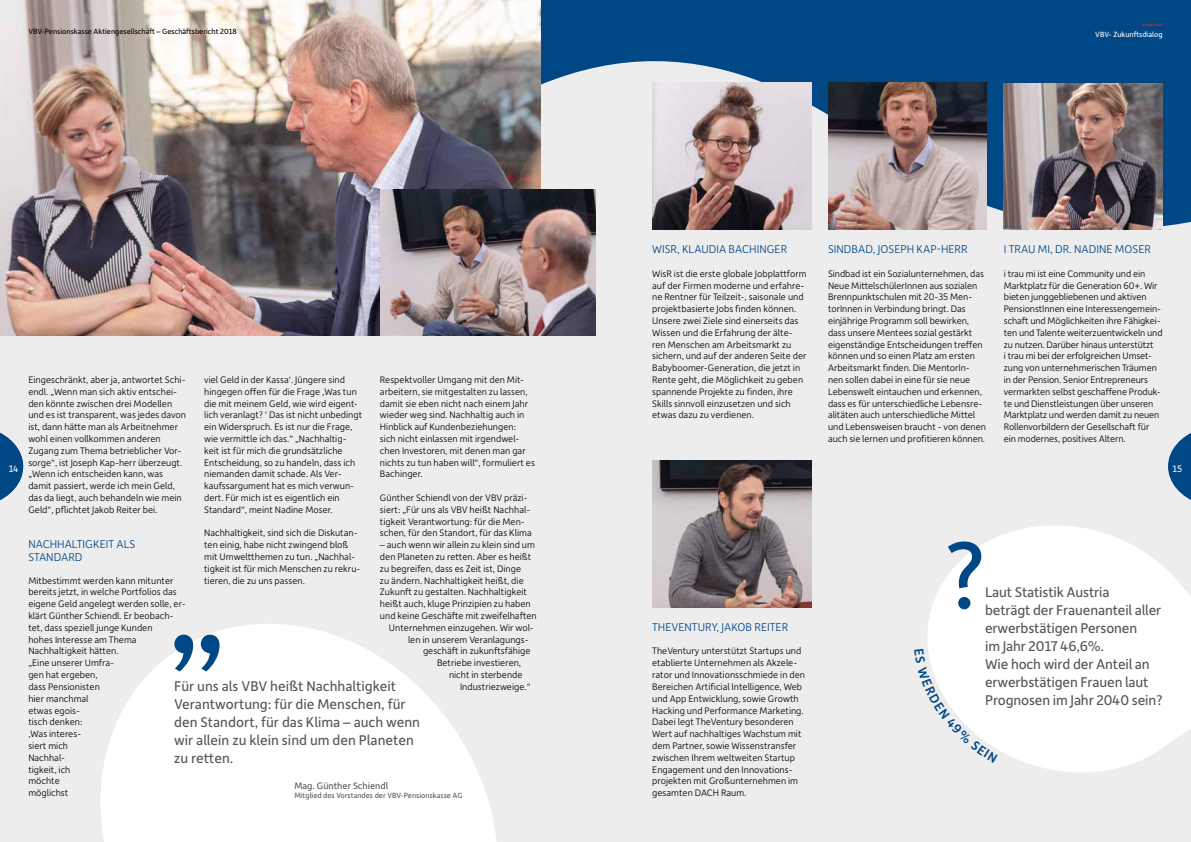
<style>
.page{position:relative;width:1191px;height:842px;background:#fff}
.page>*{position:absolute;margin:0;border:0;box-sizing:border-box;transform-origin:0 0}
.t1{font:101px "Depot New";color:#004786}
.t2{font:15px/18px "Depot New";letter-spacing:-.01em;color:#575756}
.t3{font:300 12px "Depot New";color:#004786}
.t4{font:300 10px/11.8px "Depot New";color:#000}
.t5{font:10px "Depot New";color:#575756}
.t6{font:10px "Depot New";color:#fff}
.t7{font:8px "Depot New";color:#000}
.t8{font:8px "Depot New";color:#575756}
.t9{font:8px "Depot New";color:#fff}
</style>
<div class="page">
<div style="left:595px;top:0;width:596px;height:842px;background:#ededed"></div>
<svg style="left:1168px;top:433px;width:23px;height:67px"></svg>
<div style="left:0;top:0;width:595px;height:842px;background:#ededed"></div>
<svg style="left:541px;top:0;width:650px;height:277px;fill:#004786"></svg>
<img style="left:0;top:0;width:541px;height:335px">
<img style="left:828px;top:82px;width:158px;height:148px">
<img style="left:1003px;top:83px;width:159px;height:147px">
<img style="left:652px;top:83px;width:159px;height:147px">
<img style="left:652px;top:461px;width:159px;height:146px">
<svg style="left:101px;top:624px;width:395px;height:218px;fill:#fff"></svg>
<svg style="left:174px;top:635px;width:45px;height:36px;background:#7b9fbf"></svg>
<img style="left:381px;top:189px;width:214px;height:146px">
<svg style="left:927px;top:525px;width:264px;height:247px;fill:#fff"></svg>
<svg style="left:1142px;top:25px;width:20px;height:1px"></svg>
<svg style="left:0;top:432px;width:23px;height:68px"></svg>
<svg style="left:927px;top:649px;width:70px;height:114px"></svg>
<p class="t7" style="left:28px;top:26px;width:210px">VBV-Pensionskasse Aktiengesellschaft – Geschäftsbericht 2018</p>
<p class="t9" style="left:1095px;top:29px;width:69px">VBV- Zukunftsdialog</p>
<p class="t3" style="left:652px;top:241px;width:44px">WisR, Klaudia</p>
<p class="t3" style="left:728px;top:241px;width:46px">Bachinger</p>
<p class="t4" style="left:652px;top:267px;width:156px">WisR ist die erste globale Jobplattform auf der Firmen moderne und erfahre&shy;ne Rentner für Teilzeit-, saisonale und projektbasierte Jobs finden können.<br>Unsere zwei Ziele sind einerseits das Wissen und die Erfahrung der älte&shy;ren Menschen am Arbeitsmarkt zu sichern, und auf der anderen Seite der Babyboomer-Generation, die jetzt in Rente geht, die Möglichkeit zu geben spannende Projekte zu finden, ihre Skills sinnvoll einzusetzen und sich etwas dazu zu verdienen.</p>
<p class="t3" style="left:828px;top:241px;width:24px">Sindbad</p>
<p class="t3" style="left:873px;top:241px;width:12px">, Josep</p>
<p class="t3" style="left:907px;top:241px;width:49px">h Kap-herr</p>
<p class="t4" style="left:828px;top:267px;width:159px">Sindbad ist ein Sozialunternehmen, das Neue MittelschülerInnen aus sozialen Brennpunktschulen mit 20-35 Men&shy;torInnen in Verbindung bringt. Das einjährige Programm soll bewirken, dass unsere Mentees sozial gestärkt eigenständige Entscheidungen treffen können und so einen Platz am ersten Arbeitsmarkt finden. Die MentorIn&shy;nen sollen dabei in eine für sie neue Lebenswelt eintauchen und erkennen, dass es für unterschiedliche Lebensre&shy;alitäten auch unterschiedliche Mittel und Lebensweisen braucht - von denen auch sie lernen und profitieren können.</p>
<p class="t3" style="left:1003px;top:241px;width:19px">I trau</p>
<p class="t3" style="left:1037px;top:241px;width:44px">mi, Dr. Nadi</p>
<p class="t3" style="left:1099px;top:241px;width:24px">ne Moser</p>
<p class="t4" style="left:1003px;top:267px;width:160px">i trau mi ist eine Community und ein Marktplatz für die Generation 60+. Wir bieten junggebliebenen und aktiven PensionstInnen eine Interessengemein&shy;schaft und Möglichkeiten ihre Fähigkei&shy;ten und Talente weiterzuentwickeln und zu nutzen. Darüber hinaus unterstützt<br>i trau mi bei der erfolgreichen Umset&shy;zung von unternehmerischen Träumen in der Pension. Senior Entrepreneurs vermarkten selbst geschaffene Produk&shy;te und Dienstleistungen über unseren Marktplatz und werden damit zu neuen Rollenvorbildern der Gesellschaft für ein modernes, positives Altern.</p>
<p class="t4" style="left:28px;top:373px;width:159px">Eingeschränkt, aber ja, antwortet Schi&shy;endl. „Wenn man sich aktiv entschei&shy;den könnte zwischen drei Modellen und es ist transparent, was jedes davon ist, dann hätte man als Arbeitnehmer wohl einen vollkommen anderen Zugang zum Thema betrieblicher Vor&shy;sorge“, ist Joseph Kap-herr überzeugt. „Wenn ich entscheiden kann, was damit passiert, werde ich mein Geld, das da liegt, auch behandeln wie mein Geld“, pflichtet Jakob Reiter bei.</p>
<p class="t3" style="left:28px;top:536px;width:61px">Nachhaltigkei</p>
<p class="t3" style="left:108px;top:536px;width:16px">t als</p>
<p class="t3" style="left:28px;top:549px;width:34px">Standard</p>
<p class="t4" style="left:28px;top:574px;width:159px">Mitbestimmt werden kann mitunter bereits jetzt, in welche Portfolios das eigene Geld angelegt werden solle, er&shy;klärt Günther Schiendl. Er beobach&shy;tet, dass speziell junge Kunden<br>hohes Interesse am Thema<br>Nachhaltigkeit hätten.<br>„Eine unserer Umfra-<br>gen hat ergeben,<br>dass Pensionisten<br>hier manchmal<br>etwas egois-<br>tisch denken:<br>‚Was interes-<br>siert mich<br>Nachhal-<br>tigkeit, ich<br>möchte<br>möglichst</p>
<p class="t4" style="left:204px;top:373px;width:159px">viel Geld in der Kassa‘. Jüngere sind hingegen offen für die Frage ‚Was tun die mit meinem Geld, wie wird eigent&shy;lich veranlagt? ‘ Das ist nicht unbedingt ein Widerspruch. Es ist nur die Frage, wie vermittle ich das.“ „Nachhaltig&shy;keit ist für mich die grundsätzliche Entscheidung, so zu handeln, dass ich niemanden damit schade. Als Ver&shy;kaufssargument hat es mich verwun&shy;dert. Für mich ist es eigentlich ein Standard“, meint Nadine Moser.</p>
<p class="t4" style="left:204px;top:527px;width:158px">Nachhaltigkeit, sind sich die Diskutan&shy;ten einig, habe nicht zwingend bloß mit Umweltthemen zu tun. „Nachhal&shy;tigkeit ist für mich Menschen zu rekru&shy;tieren, die zu uns passen.</p>
<p class="t4" style="left:380px;top:373px;width:156px">Respektvoller Umgang mit den Mit&shy;arbeitern, sie mitgestalten zu lassen, damit sie eben nicht nach einem Jahr wieder weg sind. Nachhaltig auch in Hinblick auf Kundenbeziehungen:<br>sich nicht einlassen mit irgendwel&shy;chen Investoren, mit denen man gar nichts zu tun haben will“, formuliert es Bachinger.</p>
<p class="t4" style="left:380px;top:491px;width:153px">Günther Schiendl von der VBV präzi&shy;siert: „Für uns als VBV heißt Nachhal&shy;tigkeit Verantwortung: für die Men&shy;schen, für den Standort, für das Klima</p>
<p class="t4" style="left:380px;top:539px;width:156px">– auch wenn wir allein zu klein sind um</p>
<p class="t4" style="left:380px;top:550px;width:153px">den Planeten zu retten. Aber es heißt</p>
<p class="t4" style="left:380px;top:562px;width:143px">zu begreifen, dass es Zeit ist, Dinge</p>
<p class="t4" style="left:380px;top:574px;width:145px">zu ändern. Nachhaltigkeit heißt, die</p>
<p class="t4" style="left:380px;top:586px;width:148px">Zukunft zu gestalten. Nachhaltigkeit</p>
<p class="t4" style="left:380px;top:598px;width:152px">heißt auch, kluge Prinzipien zu haben</p>
<p class="t4" style="left:380px;top:609px;width:158px">und keine Geschäfte mit zweifelhaften</p>
<p class="t4" style="left:389px;top:621px;width:146px">Unternehmen einzugehen. Wir wol-</p>
<p class="t4" style="left:408px;top:633px;width:122px">len in unserem Veranlagungs-</p>
<p class="t4" style="left:423px;top:645px;width:109px">geschäft in zukunftsfähige</p>
<p class="t4" style="left:437px;top:657px;width:86px">Betriebe investieren,</p>
<p class="t4" style="left:449px;top:668px;width:75px">nicht in sterbende</p>
<h2 class="t2" style="left:174px;top:676px;width:223px">Für uns als VBV heißt Nachhaltigkeit</h2>
<p class="t4" style="left:460px;top:680px;width:72px">Industriezweige.“</p>
<h2 class="t2" style="left:174px;top:694px;width:247px">Verantwortung: für die Menschen, für den Standort, für das Klima – auch wenn wir allein zu klein sind um den Planeten zu retten.</h2>
<p class="t5" style="left:294px;top:779px;width:95px">Mag. Günther Schiendl</p>
<p class="t8" style="left:294px;top:790px;width:170px">Mitglied des Vorstandes der VBV-Pensionskasse AG</p>
<p class="t6" style="left:9px;top:462px;width:11px">14</p>
<p class="t6" style="left:1172px;top:462px;width:11px">15</p>
<h1 class="t1" style="left:942px;top:509px;width:45px">?</h1>
<h2 class="t2" style="left:985px;top:582px;width:179px">Laut Statistik Austria<br>beträgt der Frauenanteil aller erwerbstätigen Personen<br>im Jahr 2017 46,6%.<br>Wie hoch wird der Anteil an erwerbstätigen Frauen laut<br>Prognosen im Jahr 2040 sein?</h2>
<p class="t3" style="left:652px;top:619px;width:77px">TheVentury, Jakob</p>
<p class="t3" style="left:754px;top:619px;width:28px">Reiter</p>
<p class="t4" style="left:652px;top:645px;width:154px">TheVentury unterstützt Startups und etablierte Unternehmen als Akzele&shy;rator und Innovationsschmiede in den Bereichen Artificial Intelligence, Web und App Entwicklung, sowie Growth Hacking und Performance Marketing.<br>Dabei legt TheVentury besonderen Wert auf nachhaltiges Wachstum mit dem Partner, sowie Wissenstransfer zwischen Ihrem weltweiten Startup Engagement und den Innovations&shy;projekten mit Großunternehmen im gesamten DACH Raum.</p>
</div>
